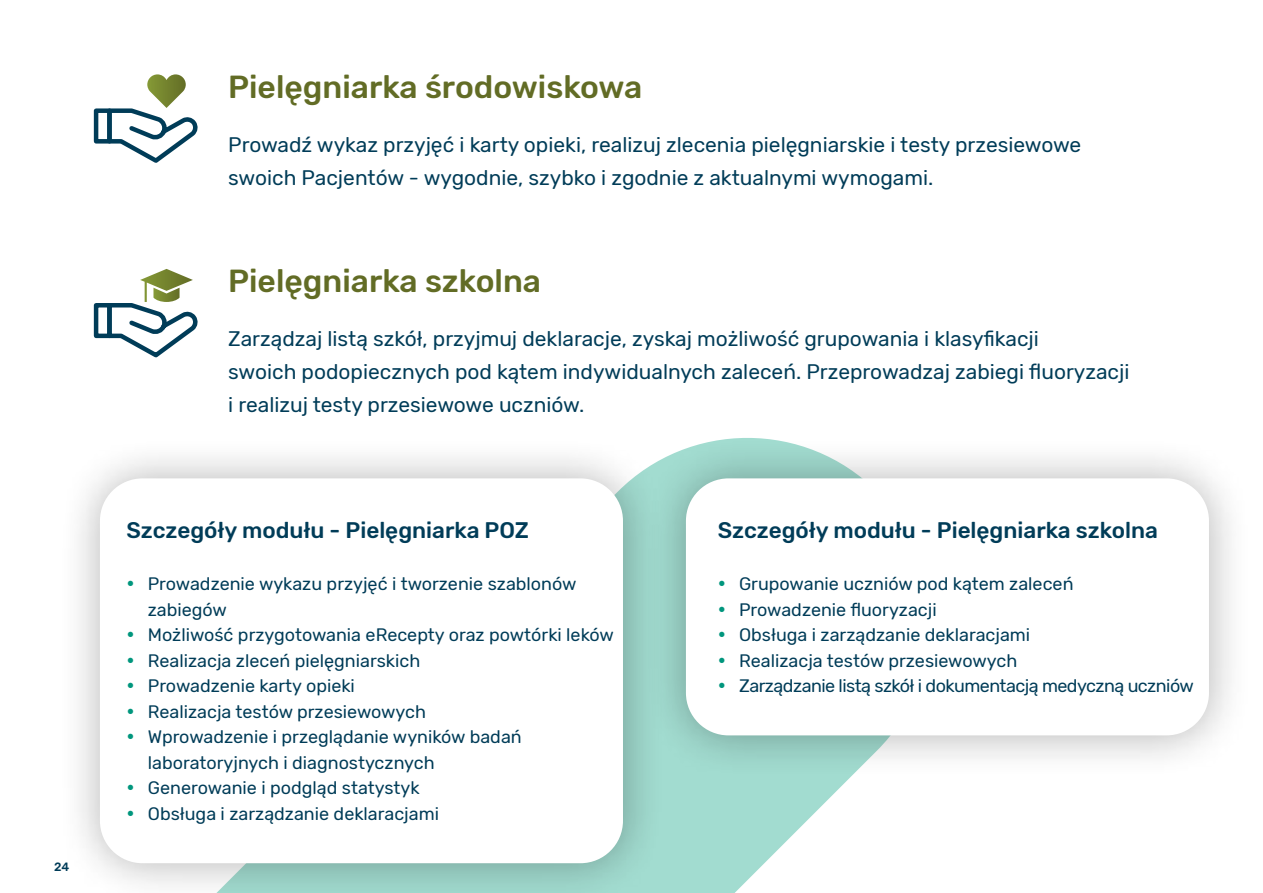
<style>
.page{position:relative;width:1263px;height:893px;background:#fff}
.page>*{position:absolute;margin:0;border:0;box-sizing:border-box;transform-origin:0 0}
.t1{font:500 31.8px "Rubik";color:#626c25}
.t2{font:500 22.5px "Rubik";color:#003c58}
.t3{font:21px/33px "Rubik";color:#003c58}
.t4{font:18px/25.5px "Rubik";color:#003c58}
.t5{font:18px "Rubik";letter-spacing:-.03em;color:#003c58}
.t6{font:500 12px "Rubik";color:#003c58}
.s1{color:#00967d}
</style>
<div class="page">
<svg style="left:666px;top:779px;width:183px;height:114px;fill:#a2dcd0"></svg>
<div style="left:57px;top:435px;width:609px;height:458px;background:#000;opacity:.3"></div>
<div style="left:100px;top:478px;width:523px;height:385px;background:#fff;border-radius:43px"></div>
<div style="left:643px;top:435px;width:609px;height:344px;background:#000;opacity:.3"></div>
<div style="left:686px;top:478px;width:523px;height:257px;background:#fff;border-radius:43px"></div>
<svg style="left:112px;top:74px;width:86px;height:89px"></svg>
<div style="left:94px;top:108px;width:18px;height:36px;border:4px solid #003c58"></div>
<div style="left:94px;top:303px;width:18px;height:35px;border:4px solid #003c58"></div>
<svg style="left:105px;top:269px;width:93px;height:89px"></svg>
<p class="t6" style="left:54px;top:860px;width:17px">24</p>
<h1 class="t1" style="left:228px;top:68px;width:416px">Pielęgniarka środowiskowa</h1>
<p class="t3" style="left:228px;top:129px;width:855px">Prowadź wykaz przyjęć i karty opieki, realizuj zlecenia pielęgniarskie i testy przesiewowe swoich Pacjentów - wygodnie, szybko i zgodnie z aktualnymi wymogami.</p>
<h1 class="t1" style="left:228px;top:263px;width:314px">Pielęgniarka szkolna</h1>
<p class="t3" style="left:228px;top:323px;width:903px">Zarządzaj listą szkół, przyjmuj deklaracje, zyskaj możliwość grupowania i klasyfikacji<br>swoich podopiecznych pod kątem indywidualnych zaleceń. Przeprowadzaj zabiegi fluoryzacji i realizuj testy przesiewowe uczniów.</p>
<p class="t2" style="left:126px;top:517px;width:404px">Szczegóły modułu - Pielęgniarka POZ</p>
<p class="t4" style="left:148px;top:572px;width:430px;text-indent:-21px"><span class="s1">•</span> Prowadzenie wykazu przyjęć i tworzenie szablonów zabiegów</p>
<p class="t4" style="left:127px;top:623px;width:489px"><span class="s1">•</span> Możliwość przygotowania eRecepty oraz powtórki leków</p>
<p class="t4" style="left:127px;top:648px;width:295px"><span class="s1">•</span> Realizacja zleceń pielęgniarskich</p>
<p class="t4" style="left:127px;top:674px;width:230px"><span class="s1">•</span> Prowadzenie karty opieki</p>
<p class="t4" style="left:127px;top:699px;width:301px"><span class="s1">•</span> Realizacja testów przesiewowych</p>
<p class="t4" style="left:148px;top:725px;width:375px;text-indent:-21px"><span class="s1">•</span> Wprowadzenie i przeglądanie wyników badań laboratoryjnych i diagnostycznych</p>
<p class="t4" style="left:127px;top:776px;width:295px"><span class="s1">•</span> Generowanie i podgląd statystyk</p>
<p class="t4" style="left:127px;top:801px;width:314px"><span class="s1">•</span> Obsługa i zarządzanie deklaracjami</p>
<p class="t2" style="left:718px;top:517px;width:442px">Szczegóły modułu - Pielęgniarka szkolna</p>
<p class="t4" style="left:718px;top:572px;width:357px"><span class="s1">•</span> Grupowanie uczniów pod kątem zaleceń</p>
<p class="t4" style="left:718px;top:597px;width:220px"><span class="s1">•</span> Prowadzenie fluoryzacji</p>
<p class="t4" style="left:718px;top:623px;width:314px"><span class="s1">•</span> Obsługa i zarządzanie deklaracjami</p>
<p class="t4" style="left:718px;top:648px;width:301px"><span class="s1">•</span> Realizacja testów przesiewowych</p>
<p class="t5" style="left:718px;top:676px;width:477px"><span class="s1">•</span> Zarządzanie listą szkół i dokumentacją medyczną uczniów</p>
</div>
